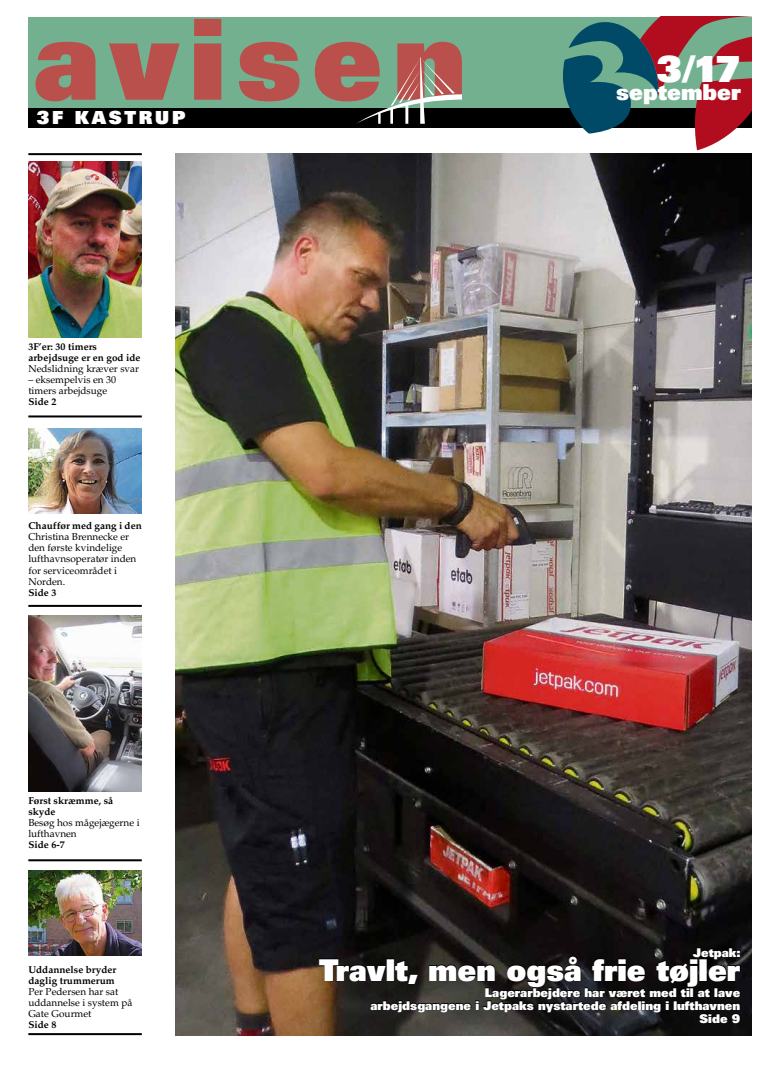
<style>
.page{position:relative;width:776px;height:1072px;background:#fff}
.page>*{position:absolute;margin:0;border:0;box-sizing:border-box;transform-origin:0 0}
.t1{font:900 112px "Univers";letter-spacing:.095em;color:#b9504b}
.t2{font:900 36px "Univers";color:#fff}
.t3{font:900 30px "Univers";color:#fff}
.t4{font:900 22px "Univers";color:#fff}
.t5{font:900 18px "Univers";letter-spacing:.15em;color:#fff}
.t6{font:900 12px/13px "Univers";color:#fff;text-align:right}
.t7{font:10px/11px "Palatino";color:#000}
.t8{font:700 10px/11px "Palatino";color:#000}
</style>
<div class="page">
<hr style="left:28px;top:153px;width:114px;height:2px;background:#000">
<hr style="left:28px;top:415px;width:114px;height:2px;background:#000">
<hr style="left:28px;top:859px;width:114px;height:2px;background:#000">
<hr style="left:28px;top:605px;width:114px;height:2px;background:#000">
<hr style="left:28px;top:1033px;width:114px;height:2px;background:#000">
<div style="left:28px;top:17px;width:723px;height:91px;background:#73b090"></div>
<div style="left:28px;top:108px;width:723px;height:20px;background:#000"></div>
<svg style="left:563px;top:17px;width:188px;height:133px"></svg>
<svg style="left:357px;top:57px;width:105px;height:67px"></svg>
<img style="left:176px;top:153px;width:575px;height:882px">
<img style="left:28px;top:428px;width:114px;height:85px">
<img style="left:28px;top:615px;width:114px;height:176px">
<img style="left:28px;top:870px;width:114px;height:85px">
<svg style="left:319px;top:947px;width:421px;height:76px;background:#1c1a18"></svg>
<img style="left:28px;top:162px;width:114px;height:175px">
<h1 class="t1" style="left:34px;top:-14px;width:433px">avisen</h1>
<h3 class="t5" style="left:37px;top:105px;width:150px">3F KASTRUP</h3>
<p class="t8" style="left:28px;top:341px;width:114px">3F’er: 30 timers arbejdsuge er en god ide</p>
<p class="t7" style="left:28px;top:363px;width:112px">Nedslidning kræver svar</p>
<p class="t7" style="left:28px;top:374px;width:89px">– eksempelvis en 30 timers arbejdsuge</p>
<p class="t8" style="left:28px;top:396px;width:30px">Side 2</p>
<p class="t8" style="left:28px;top:520px;width:115px">Chauffør med gang i den</p>
<p class="t7" style="left:28px;top:532px;width:109px">Christina Brennecke er den første kvindelige lufthavnsoperatør inden for serviceområdet i<br>Norden.</p>
<p class="t8" style="left:28px;top:586px;width:30px">Side 3</p>
<p class="t8" style="left:28px;top:795px;width:86px">Først skræmme, så skyde</p>
<p class="t7" style="left:28px;top:817px;width:113px">Besøg hos mågejægerne i lufthavnen</p>
<p class="t8" style="left:28px;top:839px;width:38px">Side 6-7</p>
<h2 class="t2" style="left:657px;top:46px;width:85px">3/17</h2>
<h3 class="t4" style="left:616px;top:78px;width:126px">september</h3>
<p class="t8" style="left:28px;top:964px;width:90px">Uddannelse bryder daglig trummerum</p>
<p class="t7" style="left:28px;top:986px;width:105px">Per Pedersen har sat uddannelse i system på<br>Gate Gourmet</p>
<p class="t8" style="left:28px;top:1019px;width:30px">Side 8</p>
<p class="t6" style="left:693px;top:945px;width:49px">Jetpak:</p>
<h3 class="t3" style="left:319px;top:950px;width:422px">Travlt, men også frie tøjler</h3>
<p class="t6" style="left:370px;top:985px;width:371px">Lagerarbejdere har været med til at lave<br>arbejdsgangene i Jetpaks nystartede afdeling i lufthavnen<br>Side 9</p>
</div>
